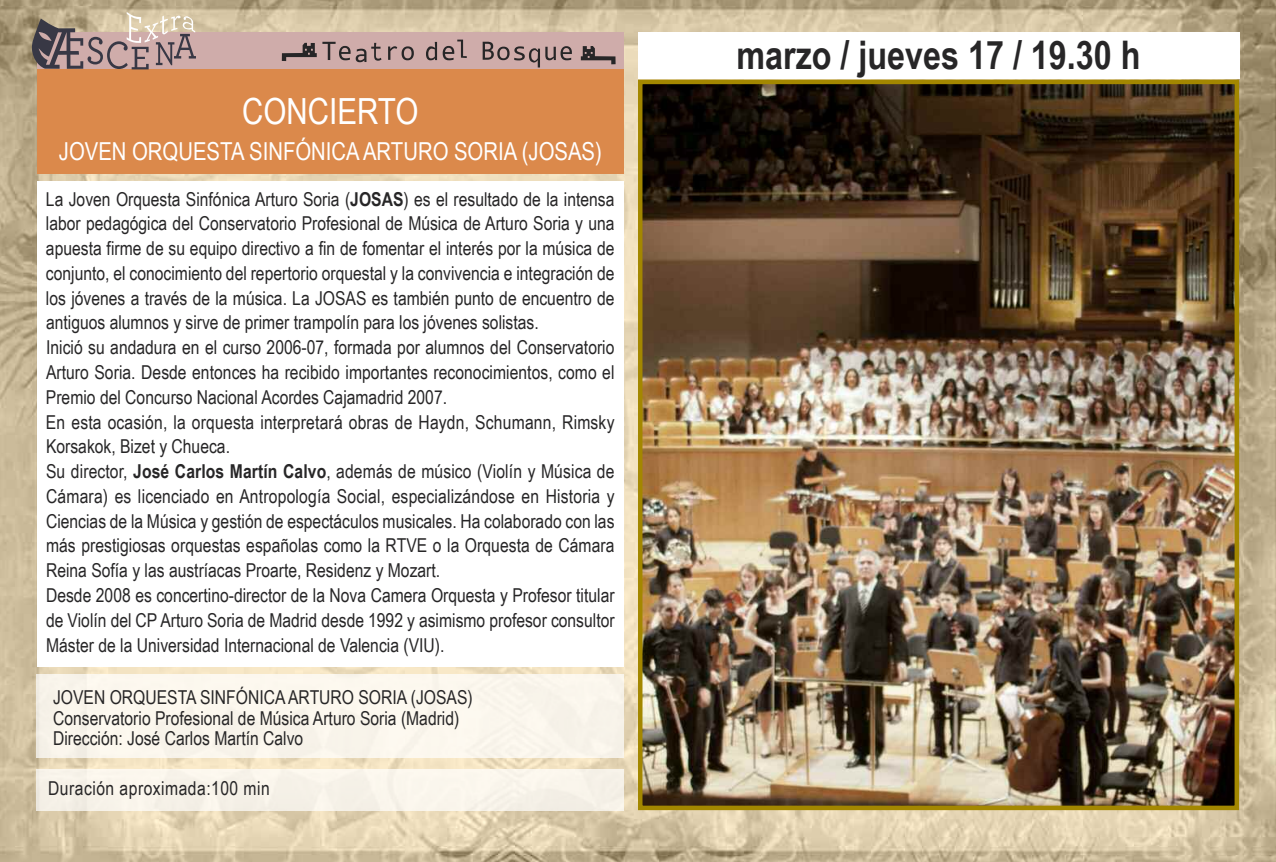
<style>
.page{position:relative;width:1276px;height:862px;background:#fff}
.page>*{position:absolute;margin:0;border:0;box-sizing:border-box;transform-origin:0 0}
.t1{font:700 39.38px "Arial Narrow";color:#272627}
.t2{font:36px "Arial Narrow";color:#fff}
.t3{font:24.75px "Arial Narrow";color:#fff}
.t4{font:19.12px/24.8px "Arial Narrow";color:#272627}
.t5{font:19.12px "Arial Narrow";letter-spacing:.025em;color:#272627}
.s1{font-weight:700}
</style>
<div class="page">
<img style="left:0;top:0;width:1276px;height:861px">
<div style="left:37px;top:37px;width:586px;height:137px;background:#db894b"></div>
<div style="left:37px;top:181px;width:586px;height:485px;background:#fff"></div>
<div style="left:37px;top:674px;width:586px;height:83px;background:#fbf7ed"></div>
<div style="left:638px;top:32px;width:601px;height:46px;background:#fff"></div>
<div style="left:37px;top:769px;width:586px;height:41px;background:#f7f3ea"></div>
<div style="left:37px;top:32px;width:586px;height:37px;background:#cfacaa"></div>
<img style="left:643px;top:85px;width:591px;height:719px">
<div style="left:638px;top:80px;width:601px;height:729px;border:4px solid #a38700"></div>
<svg style="left:31px;top:12px;width:165px;height:57px"></svg>
<svg style="left:282px;top:40px;width:333px;height:27px"></svg>
<h2 class="t2" style="left:242px;top:90px;width:178px">concierto</h2>
<p class="t3" style="left:59px;top:137px;width:544px">Joven orquesta sinfónica arturo soria (Josas)</p>
<p class="t4" style="left:46px;top:186px;width:570px">La Joven orquesta sinfónica arturo soria (<span class="s1">JOSAS</span>) es el resultado de la intensa labor pedagógica del conservatorio Profesional de Música de arturo soria y una apuesta firme de su equipo directivo a fin de fomentar el interés por la música de conjunto, el conocimiento del repertorio orquestal y la convivencia e integración de los jóvenes a través de la música. La Josas es también punto de encuentro de antiguos alumnos y sirve de primer trampolín para los jóvenes solistas.<br>inició su andadura en el curso 2006-07, formada por alumnos del conservatorio arturo soria. Desde entonces ha recibido importantes reconocimientos, como el Premio del concurso nacional acordes cajamadrid 2007.<br>en esta ocasión, la orquesta interpretará obras de Haydn, schumann, rimsky Korsakok, Bizet y chueca.<br>su director, <span class="s1">José Carlos Martín Calvo</span>, además de músico (violín y Música de cámara) es licenciado en antropología social, especializándose en Historia y ciencias de la Música y gestión de espectáculos musicales. Ha colaborado con las más prestigiosas orquestas españolas como la rtve o la orquesta de cámara reina sofía y las austríacas Proarte, residenz y Mozart.<br>Desde 2008 es concertino-director de la nova camera orquesta y Profesor titular de violín del cP arturo soria de Madrid desde 1992 y asimismo profesor consultor Máster de la universidad internacional de valencia (viu).</p>
<p class="t4" style="left:53px;top:687px;width:421px;line-height:20.2px">Joven orquesta sinfónica arturo soria (Josas) conservatorio Profesional de Música arturo soria (Madrid)<br>Dirección: José carlos Martín calvo</p>
<p class="t5" style="left:48px;top:777px;width:223px">Duración aproximada:100 min</p>
<h1 class="t1" style="left:736px;top:32px;width:405px">marzo / jueves 17 / 19.30 h</h1>
</div>
